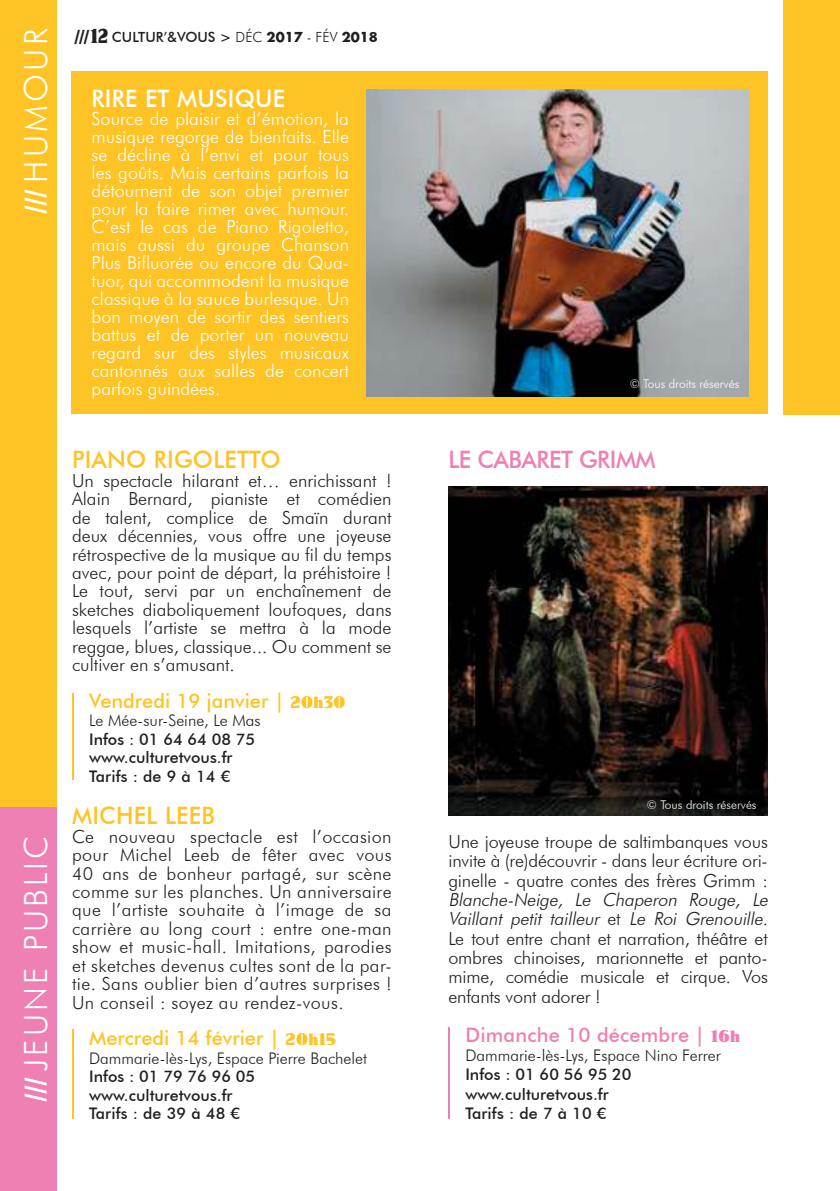
<style>
.page{position:relative;width:840px;height:1191px;background:#fff}
.page>*{position:absolute;margin:0;border:0;box-sizing:border-box;transform-origin:0 0}
.t1{font:300 32px "Futura BT";letter-spacing:.1em;color:#fff}
.t2{font:500 24px "Futura BT";letter-spacing:.01em;color:#fec324}
.t3{font:500 24px "Futura BT";letter-spacing:-.02em;color:#ef80b3}
.t4{font:500 24px "Futura BT";letter-spacing:.01em;color:#fff}
.t5{font:500 20px "Futura BT";color:#fec324}
.t6{font:500 20px "Futura BT";letter-spacing:.01em;color:#ef80b3}
.t7{font:300 18px/18.4px "Futura BT";letter-spacing:-.01em;color:#221f1f;text-align:justify}
.t8{font:300 18px/18px "Futura BT";color:#fff;text-align:justify}
.t9{font:500 16px/18.4px "Futura BT";color:#221f1f}
.t10{font:300 16px "Futura BT";color:#221f1f}
.t11{font:500 14px "Futura BT";color:#221f1f}
.t12{font:300 12px "Futura BT";color:#fff}
.s1{font-family:"ARB 187 Moderne Caps AUG47 CAS Normal";font-weight:400;font-size:26px}
.s2{font-family:"ARB 187 Moderne Caps AUG47 CAS Normal";font-weight:400;font-size:16.8px}
.s3{font-family:"ARB 187 Moderne Caps AUG47 CAS Normal";font-weight:400;font-size:19.2px}
.s4{font-weight:300}
.s5{font-family:"Futura";font-weight:700;font-size:15px}
.s6{font-family:"ARB 187 Moderne Caps AUG47 CAS Normal";font-weight:400;font-size:16px}
.s7{font-style:italic}
</style>
<div class="page">
<div style="left:0;top:0;width:57px;height:1191px;background:#fec324"></div>
<div style="left:0;top:807px;width:57px;height:384px;background:#ef80b3"></div>
<div style="left:782px;top:0;width:57px;height:414px;background:#fec324"></div>
<hr style="left:72px;top:693px;width:1px;height:87px;background:#fec324">
<hr style="left:72px;top:1029px;width:1px;height:90px;background:#fec324">
<hr style="left:448px;top:1028px;width:1px;height:91px;background:#ef80b3">
<div style="left:72px;top:71px;width:695px;height:343px;background:#fec324"></div>
<img style="left:366px;top:89px;width:382px;height:307px">
<img style="left:448px;top:486px;width:319px;height:329px">
<h1 class="t1" style="left:22px;top:214px;width:187px;rotate:-90deg"><span class="s1">///</span> HUMOUR</h1>
<h1 class="t1" style="left:22px;top:1101px;width:267px;rotate:-90deg"><span class="s1">///</span> JEUNE PUBLIC</h1>
<p class="t11" style="left:74px;top:31px;width:305px"><span class="s2">///</span><span class="s3">12</span> CULTUR’&amp;VOUS &gt; <span class="s4">DÉC</span> <span class="s5">2017</span> <span class="s4">- FÉV</span> <span class="s5">2018</span></p>
<h2 class="t4" style="left:92px;top:88px;width:195px">RIRE ET MUSIQUE</h2>
<p class="t8" style="left:92px;top:111px;width:259px">Source de plaisir et d’émotion, la musique regorge de bienfaits. Elle se décline à l’envi et pour tous les goûts. Mais certains parfois la détournent de son objet premier pour la faire rimer avec humour.<br>C’est le cas de Piano Rigoletto, mais aussi du groupe Chanson Plus Bifluorée ou encore du Qua&shy;tuor, qui accommodent la musique classique à la sauce burlesque. Un bon moyen de sortir des sentiers battus et de porter un nouveau regard sur des styles musicaux cantonnés aux salles de concert parfois guindées.</p>
<h2 class="t2" style="left:72px;top:450px;width:210px">PIANO RIGOLETTO</h2>
<p class="t7" style="left:72px;top:473px;width:321px">Un spectacle hilarant et… enrichissant !<br>Alain Bernard, pianiste et comédien de talent, complice de Smaïn durant deux décennies, vous offre une joyeuse rétrospective de la musique au fil du temps avec, pour point de départ, la préhistoire !<br>Le tout, servi par un enchaînement de sketches diaboliquement loufoques, dans lesquels l’artiste se mettra à la mode reggae, blues, classique... Ou comment se cultiver en s’amusant.</p>
<p class="t5" style="left:89px;top:692px;width:258px">Vendredi 19 janvier | <span class="s6">20h30</span></p>
<p class="t10" style="left:89px;top:714px;width:173px">Le Mée-sur-Seine, Le Mas</p>
<p class="t9" style="left:89px;top:731px;width:167px">Infos : 01 64 64 08 75 www.culturetvous.fr<br>Tarifs : de 9 à 14 €</p>
<h2 class="t2" style="left:72px;top:806px;width:144px">MICHEL LEEB</h2>
<p class="t7" style="left:72px;top:828px;width:321px">Ce nouveau spectacle est l’occasion pour Michel Leeb de fêter avec vous 40 ans de bonheur partagé, sur scène comme sur les planches. Un anniversaire que l’artiste souhaite à l’image de sa carrière au long court : entre one-man show et music-hall. Imitations, parodies et sketches devenus cultes sont de la par&shy;tie. Sans oublier bien d’autres surprises !<br>Un conseil : soyez au rendez-vous.</p>
<p class="t5" style="left:89px;top:1030px;width:248px">Mercredi 14 février | <span class="s6">20h15</span></p>
<p class="t10" style="left:89px;top:1051px;width:279px">Dammarie-lès-Lys, Espace Pierre Bachelet</p>
<p class="t9" style="left:89px;top:1068px;width:167px">Infos : 01 79 76 96 05 www.culturetvous.fr<br>Tarifs : de 39 à 48 €</p>
<p class="t12" style="left:629px;top:379px;width:111px">© Tous droits réservés</p>
<h2 class="t3" style="left:448px;top:450px;width:209px">LE CABARET GRIMM</h2>
<p class="t12" style="left:646px;top:799px;width:111px">© Tous droits réservés</p>
<p class="t7" style="left:448px;top:833px;width:321px;line-height:19.4px">Une joyeuse troupe de saltimbanques vous invite à (re)découvrir - dans leur écriture ori&shy;ginelle - quatre contes des frères Grimm :</p>
<p class="t7" style="left:448px;top:891px;width:324px;line-height:19.4px;text-align:left"><span class="s7">Blanche-Neige, Le Chaperon Rouge, Le Vaillant petit tailleur</span> et <span class="s7">Le Roi Grenouille</span>.<br>Le tout entre chant et narration, théâtre et ombres chinoises, marionnette et panto&shy;mime, comédie musicale et cirque. Vos enfants vont adorer !</p>
<p class="t6" style="left:465px;top:1026px;width:276px">Dimanche 10 décembre | <span class="s6">16h</span></p>
<p class="t10" style="left:465px;top:1048px;width:257px">Dammarie-lès-Lys, Espace Nino Ferrer</p>
<p class="t9" style="left:465px;top:1066px;width:167px;line-height:19.4px">Infos : 01 60 56 95 20 www.culturetvous.fr<br>Tarifs : de 7 à 10 €</p>
</div>
